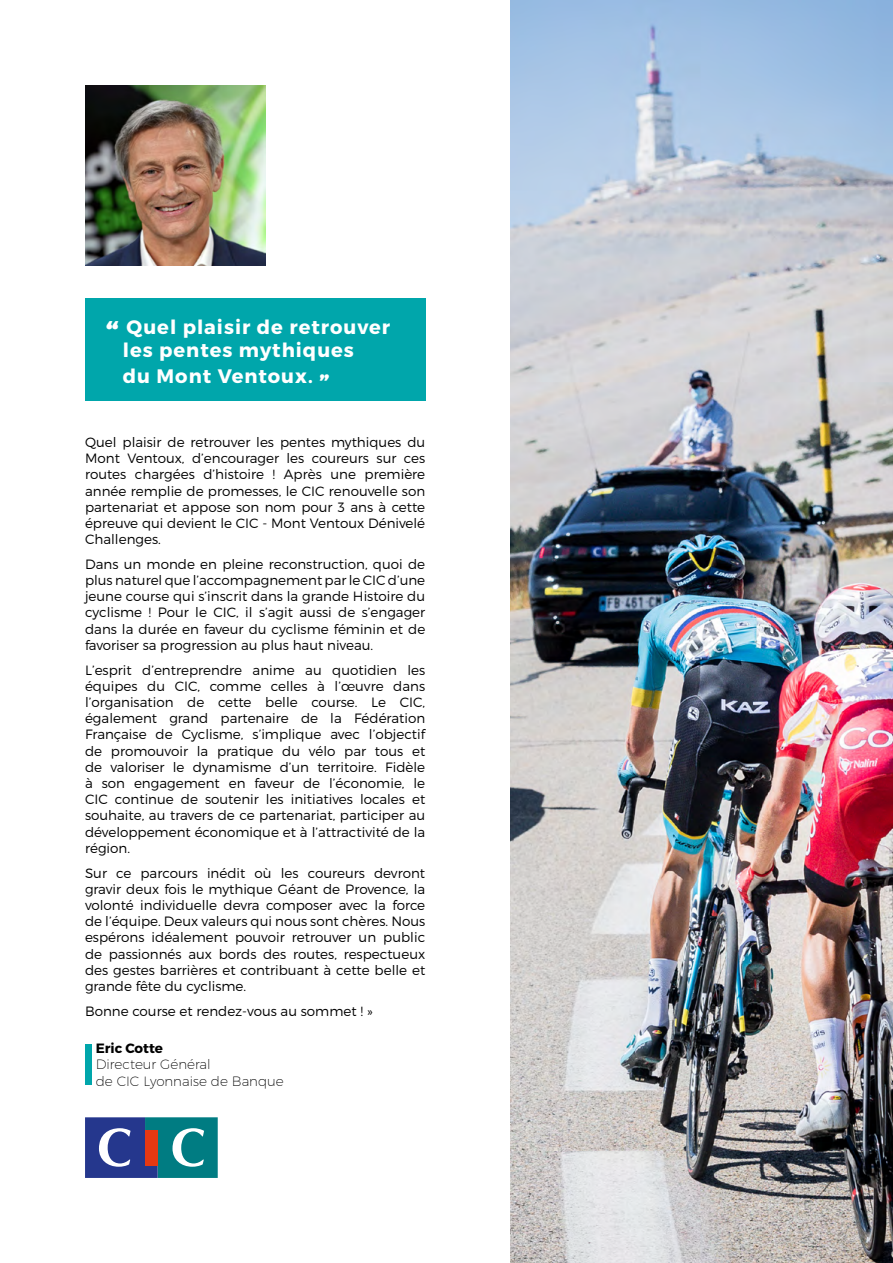
<style>
.page{position:relative;width:893px;height:1263px;background:#fff}
.page>*{position:absolute;margin:0;border:0;box-sizing:border-box;transform-origin:0 0}
.t1{font:700 19.5px/23.4px "Montserrat";letter-spacing:.05em;color:#fff}
.t2{font:300 13.5px/16.2px "Montserrat";color:#000;text-align:justify}
.t3{font:200 13.5px/16.2px "Montserrat";color:#000}
.t4{font:700 13.5px "Montserrat";color:#000}
.s1{font-weight:900;font-size:27px}
.s2{font-weight:900;font-size:21px}
</style>
<div class="page">
<img style="left:85px;top:85px;width:181px;height:181px">
<div style="left:85px;top:1044px;width:6px;height:41px;background:#00a6ab"></div>
<div style="left:85px;top:299px;width:340px;height:102px;background:#00a6ab"></div>
<svg style="left:85px;top:1117px;width:133px;height:61px;background:#2e6d95"></svg>
<div style="left:145px;top:1130px;width:13px;height:36px;background:#e63812"></div>
<img style="left:510px;top:0;width:383px;height:1263px">
<h1 class="t1" style="left:123px;top:316px;width:269px;text-indent:-16px"><span class="s1">“</span> Quel plaisir de retrouver les pentes mythiques</h1>
<h1 class="t1" style="left:123px;top:364px;width:208px">du Mont Ventoux. <span class="s2">”</span></h1>
<p class="t2" style="left:85px;top:434px;width:342px">Quel plaisir de retrouver les pentes mythiques du Mont Ventoux, d’encourager les coureurs sur ces routes chargées d’histoire ! Après une première année remplie de promesses, le CIC renouvelle son partenariat et appose son nom pour 3 ans à cette épreuve qui devient le CIC - Mont Ventoux Dénivelé Challenges.</p>
<p class="t2" style="left:85px;top:556px;width:342px">Dans un monde en pleine reconstruction, quoi de plus naturel que l’accompagnement par le CIC d’une jeune course qui s’inscrit dans la grande Histoire du cyclisme ! Pour le CIC, il s’agit aussi de s’engager dans la durée en faveur du cyclisme féminin et de favoriser sa progression au plus haut niveau.</p>
<p class="t2" style="left:85px;top:661px;width:342px">L’esprit d’entreprendre anime au quotidien les équipes du CIC, comme celles à l’œuvre dans l’organisation de cette belle course. Le CIC, également grand partenaire de la Fédération Française de Cyclisme, s’implique avec l’objectif de promouvoir la pratique du vélo par tous et de valoriser le dynamisme d’un territoire. Fidèle à son engagement en faveur de l’économie, le CIC continue de soutenir les initiatives locales et souhaite, au travers de ce partenariat, participer au développement économique et à l’attractivité de la région.</p>
<p class="t2" style="left:85px;top:864px;width:342px">Sur ce parcours inédit où les coureurs devront gravir deux fois le mythique Géant de Provence, la volonté individuelle devra composer avec la force de l’équipe. Deux valeurs qui nous sont chères. Nous espérons idéalement pouvoir retrouver un public de passionnés aux bords des routes, respectueux des gestes barrières et contribuant à cette belle et grande fête du cyclisme.</p>
<p class="t2" style="left:85px;top:1002px;width:289px">Bonne course et rendez-vous au sommet ! »</p>
<p class="t4" style="left:96px;top:1040px;width:69px">Eric Cotte</p>
<p class="t3" style="left:96px;top:1056px;width:190px">Directeur Général<br>de CIC Lyonnaise de Banque</p>
</div>
